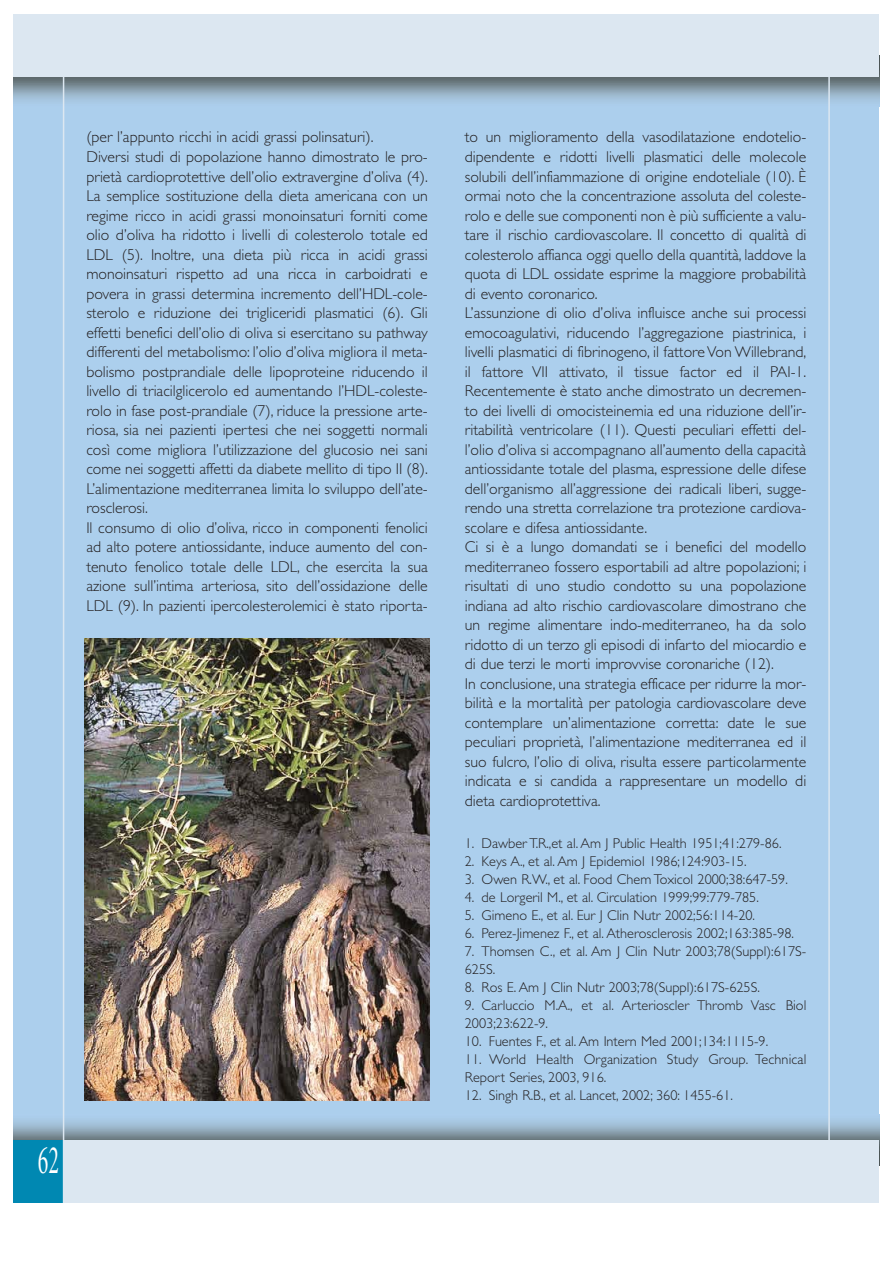
<style>
.page{position:relative;width:893px;height:1263px;background:#fff}
.page>*{position:absolute;margin:0;border:0;box-sizing:border-box;transform-origin:0 0}
.t1{font:40.5px "Minion";color:#fff;scale:.55 1}
.t2{font:300 15.75px/19.5px "Gill Sans";color:#231f20}
.t3{font:300 14.25px/18px "Gill Sans";color:#231f20}
</style>
<div class="page">
<div style="left:14px;top:56px;width:865px;height:1084px;background:#accfed"></div>
<img style="left:14px;top:1115px;width:865px;height:25px">
<img style="left:14px;top:77px;width:865px;height:30px">
<div style="left:14px;top:15px;width:865px;height:62px;background:#dce7f1"></div>
<div style="left:14px;top:1140px;width:50px;height:63px;background:#0088b2"></div>
<div style="left:64px;top:1140px;width:815px;height:63px;background:#dce7f1"></div>
<hr style="left:828px;top:15px;width:2px;height:1188px;background:#dce7f1">
<hr style="left:63px;top:15px;width:1px;height:1188px;background:#dce7f1">
<img style="left:85px;top:638px;width:344px;height:462px">
<h1 class="t1" style="left:38px;top:1144px;width:40px">62</h1>
<p class="t2" style="left:86px;top:129px;width:343px">(per l’appunto ricchi in acidi grassi polinsaturi).<br>Diversi studi di popolazione hanno dimostrato le pro&shy;prietà cardioprotettive dell’olio extravergine d’oliva (4).<br>La semplice sostituzione della dieta americana con un regime ricco in acidi grassi monoinsaturi forniti come olio d’oliva ha ridotto i livelli di colesterolo totale ed LDL (5). Inoltre, una dieta più ricca in acidi grassi monoinsaturi rispetto ad una ricca in carboidrati e povera in grassi determina incremento dell’HDL-cole&shy;sterolo e riduzione dei trigliceridi plasmatici (6). Gli effetti benefici dell’olio di oliva si esercitano su pathway differenti del metabolismo: l’olio d’oliva migliora il meta&shy;bolismo postprandiale delle lipoproteine riducendo il livello di triacilglicerolo ed aumentando l’HDL-coleste&shy;rolo in fase post-prandiale (7), riduce la pressione arte&shy;riosa, sia nei pazienti ipertesi che nei soggetti normali così come migliora l’utilizzazione del glucosio nei sani come nei soggetti affetti da diabete mellito di tipo II (8).<br>L’alimentazione mediterranea limita lo sviluppo dell’ate&shy;rosclerosi.<br>Il consumo di olio d’oliva, ricco in componenti fenolici ad alto potere antiossidante, induce aumento del con&shy;tenuto fenolico totale delle LDL, che esercita la sua azione sull’intima arteriosa, sito dell’ossidazione delle LDL (9). In pazienti ipercolesterolemici è stato riporta-</p>
<p class="t2" style="left:465px;top:129px;width:343px">to un miglioramento della vasodilatazione endotelio&shy;dipendente e ridotti livelli plasmatici delle molecole solubili dell’infiammazione di origine endoteliale (10). È ormai noto che la concentrazione assoluta del coleste&shy;rolo e delle sue componenti non è più sufficiente a valu&shy;tare il rischio cardiovascolare. Il concetto di qualità di colesterolo affianca oggi quello della quantità, laddove la quota di LDL ossidate esprime la maggiore probabilità di evento coronarico.<br>L’assunzione di olio d’oliva influisce anche sui processi emocoagulativi, riducendo l’aggregazione piastrinica, i livelli plasmatici di fibrinogeno, il fattore Von Willebrand, il fattore VII attivato, il tissue factor ed il PAI-1.<br>Recentemente è stato anche dimostrato un decremen&shy;to dei livelli di omocisteinemia ed una riduzione dell’ir&shy;ritabilità ventricolare (11). Questi peculiari effetti del&shy;l’olio d’oliva si accompagnano all’aumento della capacità antiossidante totale del plasma, espressione delle difese dell’organismo all’aggressione dei radicali liberi, sugge&shy;rendo una stretta correlazione tra protezione cardiova&shy;scolare e difesa antiossidante.<br>Ci si è a lungo domandati se i benefici del modello mediterraneo fossero esportabili ad altre popolazioni; i risultati di uno studio condotto su una popolazione indiana ad alto rischio cardiovascolare dimostrano che un regime alimentare indo-mediterraneo, ha da solo ridotto di un terzo gli episodi di infarto del miocardio e di due terzi le morti improvvise coronariche (12).<br>In conclusione, una strategia efficace per ridurre la mor&shy;bilità e la mortalità per patologia cardiovascolare deve contemplare un’alimentazione corretta: date le sue peculiari proprietà, l’alimentazione mediterranea ed il suo fulcro, l’olio di oliva, risulta essere particolarmente indicata e si candida a rappresentare un modello di dieta cardioprotettiva.</p>
<p class="t3" style="left:465px;top:835px;width:318px">1. Dawber T.R.,et al. Am J Public Health 1951;41:279-86.</p>
<p class="t3" style="left:465px;top:853px;width:283px">2. Keys A., et al. Am J Epidemiol 1986;124:903-15.</p>
<p class="t3" style="left:465px;top:871px;width:325px">3. Owen R.W., et al. Food Chem Toxicol 2000;38:647-59.</p>
<p class="t3" style="left:465px;top:889px;width:296px">4. de Lorgeril M., et al. Circulation 1999;99:779-785.</p>
<p class="t3" style="left:465px;top:907px;width:292px">5. Gimeno E., et al. Eur J Clin Nutr 2002;56:114-20.</p>
<p class="t3" style="left:465px;top:925px;width:331px">6. Perez-Jimenez F., et al. Atherosclerosis 2002;163:385-98.</p>
<p class="t3" style="left:465px;top:943px;width:343px">7. Thomsen C., et al. Am J Clin Nutr 2003;78(Suppl):617S-<br>625S.</p>
<p class="t3" style="left:465px;top:979px;width:297px">8. Ros E. Am J Clin Nutr 2003;78(Suppl):617S-625S.</p>
<p class="t3" style="left:465px;top:997px;width:343px">9. Carluccio M.A., et al. Arterioscler Thromb Vasc Biol<br>2003;23:622-9.</p>
<p class="t3" style="left:465px;top:1033px;width:305px">10. Fuentes F., et al. Am Intern Med 2001;134:1115-9.</p>
<p class="t3" style="left:465px;top:1051px;width:343px">11. World Health Organization Study Group. Technical<br>Report Series, 2003, 916.</p>
<p class="t3" style="left:465px;top:1087px;width:270px">12. Singh R.B., et al. Lancet, 2002; 360: 1455-61.</p>
</div>
